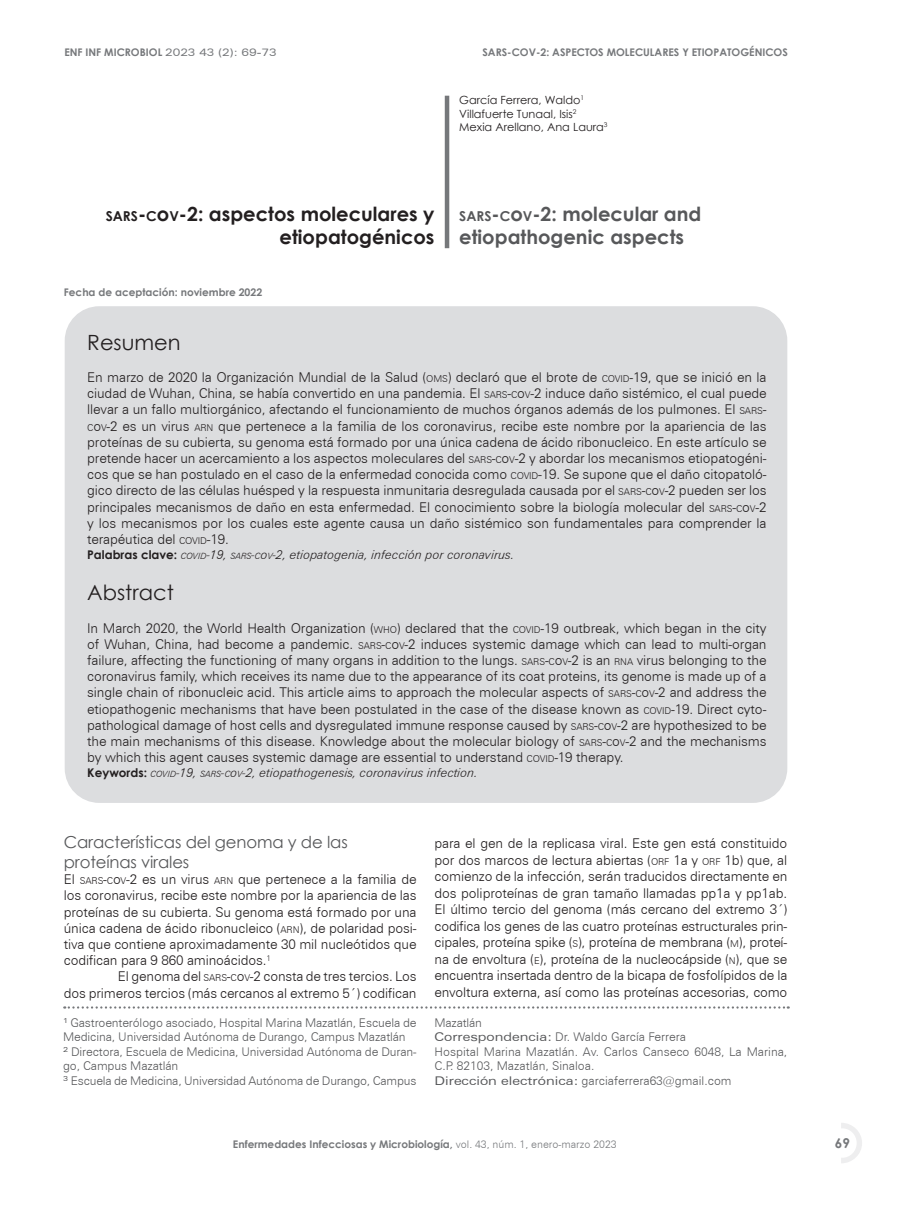
<style>
.page{position:relative;width:915px;height:1212px;background:#fff}
.page>*{position:absolute;margin:0;border:0;box-sizing:border-box;transform-origin:0 0}
.t1{font:21px "Century Gothic";color:#231f20}
.t2{font:700 19.5px/23.4px "Century Gothic";color:#231f20;text-align:right}
.t3{font:700 19.5px/23.4px "Century Gothic";color:#57585a}
.t4{font:16.5px/19.8px "Century Gothic";letter-spacing:-.01em;color:#57585a}
.t5{font:300 13.5px/16.2px "Zurich BT";letter-spacing:-.01em;color:#231f20;text-align:justify}
.t6{font:700 13.5px "Century Gothic";color:#76787b}
.t7{font:italic 300 12.3px "Zurich BT";color:#231f20}
.t8{font:300 12px/14.4px "Zurich BT";letter-spacing:-.01em;color:#57585a}
.t9{font:11.25px/13.5px "Century Gothic";color:#231f20}
.t10{font:700 10.5px "Century Gothic";color:#76787b}
.s1{font-family:"Zurich BT";font-weight:400;font-stretch:expanded}
.s2{font-size:13.65px}
.s3{font-style:inherit}
.s4{font-size:9.45px}
.s5{font-family:"Century Gothic";font-weight:700;font-style:normal;font-size:12px}
.s6{font-size:8.55px}
.s7{font-weight:400;font-stretch:expanded}
.s8{font-family:"Zurich BT";font-weight:300}
</style>
<div class="page">
<svg style="left:841px;top:1123px;width:20px;height:40px"></svg>
<div style="left:830px;top:1131px;width:23px;height:24px;background:#fff;border-radius:50%"></div>
<div style="left:827px;top:1128px;width:29px;height:30px;border:6px solid #fff;border-radius:50%"></div>
<div style="left:444px;top:96px;width:5px;height:152px;background:#76787b"></div>
<div style="left:65px;top:307px;width:721px;height:495px;background:#dcdddf;border-radius:34px"></div>
<svg style="left:64px;top:1006px;width:724px;height:2px"></svg>
<p class="t10" style="left:64px;top:44px;width:214px">ENF INF MICROBIOL <span class="s1">2023 43 (2): 69-73</span></p>
<p class="t10" style="left:482px;top:44px;width:307px">SARS-COV-2: ASPECTOS MOLECULARES Y ETIOPATOGÉNICOS</p>
<p class="t9" style="left:459px;top:93px;width:150px">García Ferrera, Waldo<sup>1<br></sup>Villafuerte Tunaal, Isis<sup>2<br></sup>Mexia Arellano, Ana Laura<sup>3</sup></p>
<h2 class="t2" style="left:106px;top:201px;width:330px"><span class="s2">SARS</span><span class="s3">-</span><span class="s2">C</span>o<span class="s2">V</span><span class="s3">-</span>2: aspectos moleculares y etiopatogénicos</h2>
<p class="t10" style="left:64px;top:285px;width:200px">Fecha de aceptación: noviembre 2022</p>
<h2 class="t3" style="left:459px;top:201px;width:243px"><span class="s2">SARS</span><span class="s3">-</span><span class="s2">C</span>o<span class="s2">V</span><span class="s3">-</span>2: molecular and etiopathogenic aspects</h2>
<h1 class="t1" style="left:87px;top:327px;width:95px">Resumen</h1>
<p class="t5" style="left:87px;top:369px;width:680px">En marzo de 2020 la Organización Mundial de la Salud (<span class="s4">OMS</span>) declaró que el brote de <span class="s4">COVID</span>-19, que se inició en la ciudad de Wuhan, China, se había convertido en una pandemia. El <span class="s4">SARS</span><span class="s3">-</span><span class="s4">C</span>o<span class="s4">V</span><span class="s3">-2</span> induce daño sistémico, el cual puede llevar a un fallo multiorgánico, afectando el funcionamiento de muchos órganos además de los pulmones. El <span class="s4">SARS</span><span class="s3">-</span><span class="s4">C</span>o<span class="s4">V</span><span class="s3">-2</span> es un virus <span class="s4">ARN</span> que pertenece a la familia de los coronavirus, recibe este nombre por la apariencia de las proteínas de su cubierta, su genoma está formado por una única cadena de ácido ribonucleico. En este artículo se pretende hacer un acercamiento a los aspectos moleculares del <span class="s4">SARS</span><span class="s3">-</span><span class="s4">C</span>o<span class="s4">V</span><span class="s3">-2</span> y abordar los mecanismos etiopatogéni&shy;cos que se han postulado en el caso de la enfermedad conocida como <span class="s4">COVID</span>-19. Se supone que el daño citopatoló&shy;gico directo de las células huésped y la respuesta inmunitaria desregulada causada por el <span class="s4">SARS</span><span class="s3">-</span><span class="s4">C</span>o<span class="s4">V</span><span class="s3">-2</span> pueden ser los principales mecanismos de daño en esta enfermedad. El conocimiento sobre la biología molecular del <span class="s4">SARS</span><span class="s3">-</span><span class="s4">C</span>o<span class="s4">V</span><span class="s3">-2 </span>y los mecanismos por los cuales este agente causa un daño sistémico son fundamentales para comprender la terapéutica del <span class="s4">COVID</span>-19.</p>
<p class="t7" style="left:87px;top:547px;width:428px"><span class="s5">Palabras clave:</span> <span class="s6">COVID</span>-19, <span class="s6">SARS</span><span class="s3">-</span><span class="s6">C</span>o<span class="s6">V</span><span class="s3">-2</span>, etiopatogenia, infección por coronavirus.</p>
<h1 class="t1" style="left:87px;top:578px;width:88px">Abstract</h1>
<p class="t5" style="left:87px;top:619px;width:680px">In March 2020, the World Health Organization (<span class="s4">WHO</span>) declared that the <span class="s4">COVID</span>-19 outbreak, which began in the city of Wuhan, China, had become a pandemic. <span class="s4">SARS</span><span class="s3">-</span><span class="s4">C</span>o<span class="s4">V</span><span class="s3">-2</span> induces systemic damage which can lead to multi-organ failure, affecting the functioning of many organs in addition to the lungs. <span class="s4">SARS</span><span class="s3">-</span><span class="s4">C</span>o<span class="s4">V</span><span class="s3">-2</span> is an <span class="s4">RNA</span> virus belonging to the coronavirus family, which receives its name due to the appearance of its coat proteins, its genome is made up of a single chain of ribonucleic acid. This article aims to approach the molecular aspects of <span class="s4">SARS</span><span class="s3">-</span><span class="s4">C</span>o<span class="s4">V</span><span class="s3">-2</span> and address the etiopathogenic mechanisms that have been postulated in the case of the disease known as <span class="s4">COVID</span>-19. Direct cyto&shy;pathological damage of host cells and dysregulated immune response caused by <span class="s4">SARS</span><span class="s3">-</span><span class="s4">C</span>o<span class="s4">V</span><span class="s3">-2</span> are hypothesized to be the main mechanisms of this disease. Knowledge about the molecular biology of <span class="s4">SARS</span><span class="s3">-</span><span class="s4">C</span>o<span class="s4">V</span><span class="s3">-2</span> and the mechanisms by which this agent causes systemic damage are essential to understand <span class="s4">COVID</span>-19 therapy.</p>
<p class="t7" style="left:87px;top:765px;width:392px"><span class="s5">Keywords:</span> <span class="s6">COVID</span>-19, <span class="s6">SARS</span><span class="s3">-</span><span class="s6">C</span>o<span class="s6">V</span><span class="s3">-2</span>, etiopathogenesis, coronavirus infection.</p>
<p class="t4" style="left:64px;top:832px;width:285px">Características del genoma y de las proteínas virales</p>
<p class="t5" style="left:64px;top:871px;width:354px">El <span class="s4">SARS</span><span class="s3">-</span><span class="s4">C</span>o<span class="s4">V</span><span class="s3">-2</span> es un virus <span class="s4">ARN</span> que pertenece a la familia de los coronavirus, recibe este nombre por la apariencia de las proteínas de su cubierta. Su genoma está formado por una única cadena de ácido ribonucleico (<span class="s4">ARN</span>), de polaridad posi&shy;tiva que contiene aproximadamente 30 mil nucleótidos que codifican para 9 860 aminoácidos.<sup>1</sup></p>
<p class="t5" style="left:64px;top:968px;width:354px;text-align:right">El genoma del <span class="s4">SARS</span><span class="s3">-</span><span class="s4">C</span>o<span class="s4">V</span><span class="s3">-2</span> consta de tres tercios. Los<br>dos primeros tercios (más cercanos al extremo 5´) codifican</p>
<p class="t5" style="left:434px;top:835px;width:354px">para el gen de la replicasa viral. Este gen está constituido por dos marcos de lectura abiertas (<span class="s4">ORF</span> 1a y <span class="s4">ORF</span> 1b) que, al comienzo de la infección, serán traducidos directamente en dos poliproteínas de gran tamaño llamadas pp1a y pp1ab.<br>El último tercio del genoma (más cercano del extremo 3´) codifica los genes de las cuatro proteínas estructurales prin&shy;cipales, proteína spike (<span class="s4">S</span>), proteína de membrana (<span class="s4">M</span>), proteí&shy;na de envoltura (<span class="s4">E</span>), proteína de la nucleocápside (<span class="s4">N</span>), que se encuentra insertada dentro de la bicapa de fosfolípidos de la envoltura externa, así como las proteínas accesorias, como</p>
<p class="t8" style="left:63px;top:1015px;width:355px"><sup>1</sup> Gastroenterólogo asociado, Hospital Marina Mazatlán, Escuela de Medicina, Universidad Autónoma de Durango, Campus Mazatlán<br><sup>2</sup> Directora, Escuela de Medicina, Universidad Autónoma de Duran&shy;go, Campus Mazatlán<br><sup>3</sup> Escuela de Medicina, Universidad Autónoma de Durango, Campus</p>
<p class="t8" style="left:434px;top:1015px;width:354px">Mazatlán<br><span class="s7">Correspondencia:</span> Dr. Waldo García Ferrera<br>Hospital Marina Mazatlán. Av. Carlos Canseco 6048, La Marina, C.P. 82103, Mazatlán, Sinaloa.<br><span class="s7">Dirección electrónica:</span> garciaferrera63@gmail.com</p>
<p class="t10" style="left:233px;top:1136px;width:385px">Enfermedades Infecciosas y Microbiología, <span class="s8">vol. 43, núm. 1, enero-marzo 2023</span></p>
<p class="t6" style="left:834px;top:1133px;width:17px">69</p>
</div>
